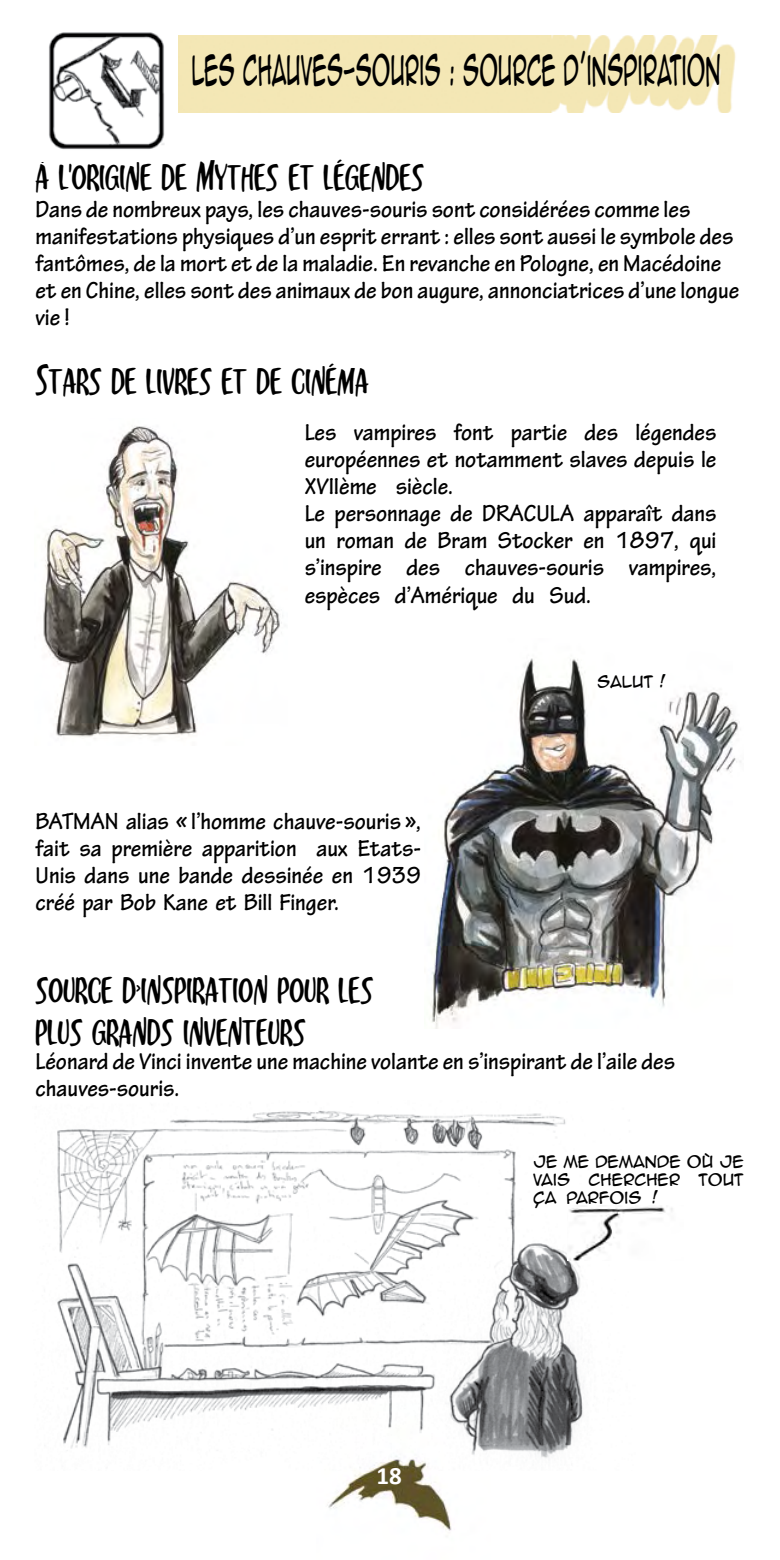
<style>
.page{position:relative;width:780px;height:1560px;background:#fff}
.page>*{position:absolute;margin:0;border:0;box-sizing:border-box;transform-origin:0 0}
.t1{font:37.5px "Anime Ace 2.0 BB";color:#000;scale:.5 1}
.t2{font:35px/42px "Kennebunkport";color:#000}
.t3{font:700 25px "Calibri";color:#fff}
.t4{font:700 24.75px/27px "Tekton Pro";color:#000;scale:.91 1}
.t5{font:15px/18px "Anime Ace 2.0 BB";color:#000;text-align:justify}
</style>
<div class="page">
<img style="left:178px;top:35px;width:558px;height:78px">
<img style="left:328px;top:1470px;width:124px;height:61px">
<img style="left:43px;top:426px;width:239px;height:313px">
<img style="left:430px;top:658px;width:311px;height:370px">
<div style="left:584px;top:597px;width:8px;height:8px;border:5px solid #fff;border-radius:50%"></div>
<div style="left:333px;top:904px;width:7px;height:9px;border:5px solid #fff;border-radius:50%"></div>
<img style="left:57px;top:1110px;width:526px;height:360px">
<div style="left:173px;top:1090px;width:8px;height:8px;border:5px solid #fff;border-radius:50%"></div>
<img style="left:49px;top:32px;width:116px;height:117px">
<img style="left:567px;top:1205px;width:106px;height:55px">
<h1 class="t1" style="left:191px;top:46px;width:1059px">LES CHAUVES-SOURIS : SOURCE D’INSPIRATION</h1>
<h2 class="t2" style="left:35px;top:155px;width:390px">à l’origine de Mythes et légendes</h2>
<p class="t4" style="left:35px;top:196px;width:774px">Dans de nombreux pays, les chauves-souris sont considérées comme les manifestations physiques d’un esprit errant : elles sont aussi le symbole des fantômes, de la mort et de la maladie. En revanche en Pologne, en Macédoine et en Chine, elles sont des animaux de bon augure, annonciatrices d’une longue vie !</p>
<h2 class="t2" style="left:35px;top:359px;width:335px">Stars de livres et de cinéma</h2>
<p class="t4" style="left:304px;top:419px;width:454px">Les vampires font partie des légendes européennes et notamment slaves depuis le XVIIème siècle.<br>Le personnage de DRACULA apparaît dans un roman de Bram Stocker en 1897, qui s’inspire des chauves-souris vampires, espèces d’Amérique du Sud.</p>
<p class="t4" style="left:35px;top:808px;width:425px;text-align:justify">BATMAN alias « l’homme chauve-souris », fait sa première apparition aux Etats-Unis dans une bande dessinée en 1939 créé par Bob Kane et Bill Finger.</p>
<p class="t5" style="left:597px;top:672px;width:70px">SALUT !</p>
<h2 class="t2" style="left:35px;top:967px;width:339px">source d›inspiration pour les plus grands inventeurs</h2>
<p class="t4" style="left:35px;top:1047px;width:704px">Léonard de Vinci invente une machine volante en s’inspirant de l’aile des chauves-souris.</p>
<p class="t3" style="left:376px;top:1459px;width:27px">18</p>
<p class="t5" style="left:533px;top:1151px;width:212px">JE ME DEMANDE OÙ JE VAIS CHERCHER TOUT CA PARFOIS !</p>
<p class="t5" style="left:534px;top:1189px;width:7px">,</p>
</div>
